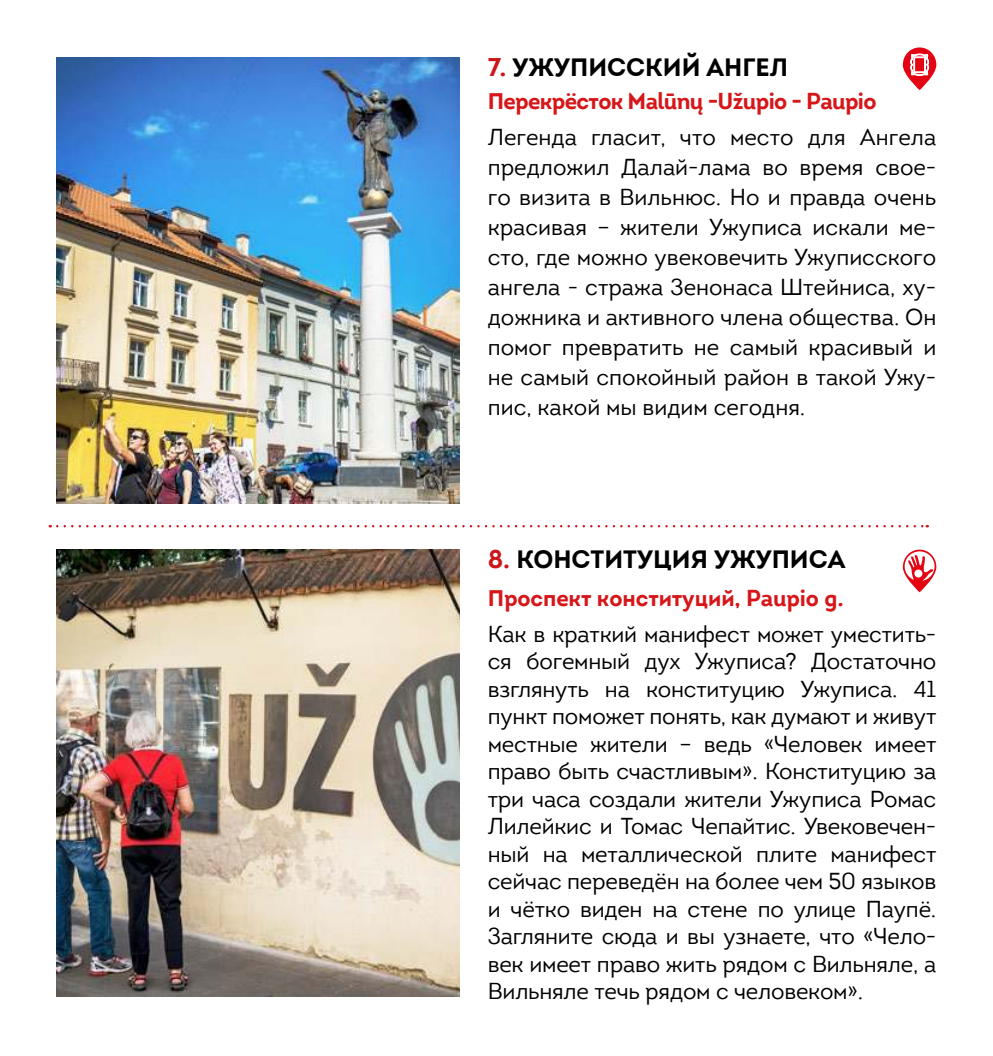
<style>
.page{position:relative;width:993px;height:1056px;background:#fff}
.page>*{position:absolute;margin:0;border:0;box-sizing:border-box;transform-origin:0 0}
.t1{font:700 25px "Intro";color:#000}
.t2{font:22.5px/27.5px "Intro";letter-spacing:-.01em;color:#000;text-align:justify}
.t3{font:700 22.5px "Intro";letter-spacing:-.03em;color:#d61619}
.t4{font:700 22.5px "Intro";letter-spacing:-.005em;color:#d61619}
.s1{color:#cd1619}
</style>
<div class="page">
<img style="left:57px;top:550px;width:402px;height:446px">
<svg style="left:57px;top:525px;width:870px;height:2px"></svg>
<img style="left:57px;top:57px;width:402px;height:447px">
<svg style="left:902px;top:47px;width:34px;height:43px"></svg>
<svg style="left:902px;top:550px;width:34px;height:42px"></svg>
<p class="t1" style="left:487px;top:51px;width:302px"><span class="s1">7.</span> УЖУПИССКИЙ АНГЕЛ</p>
<p class="t3" style="left:487px;top:87px;width:390px">Перекрёсток Malūnų -Užupio - Paupio</p>
<p class="t2" style="left:487px;top:122px;width:450px;line-height:30px">Легенда гласит, что место для Ангела предложил Далай-лама во время свое&shy;го визита в Вильнюс. Но и правда очень красивая – жители Ужуписа искали ме&shy;сто, где можно увековечить Ужуписского ангела - стража Зенонаса Штейниса, ху&shy;дожника и активного члена общества. Он помог превратить не самый красивый и не самый спокойный район в такой Ужу&shy;пис, какой мы видим сегодня.</p>
<p class="t1" style="left:487px;top:544px;width:359px"><span class="s1">8.</span> КОНСТИТУЦИЯ УЖУПИСА</p>
<p class="t4" style="left:487px;top:584px;width:357px">Проспект конституций, Paupio g.</p>
<p class="t2" style="left:487px;top:620px;width:450px">Как в краткий манифест может уместить&shy;ся богемный дух Ужуписа? Достаточно взглянуть на конституцию Ужуписа. 41 пункт поможет понять, как думают и живут местные жители – ведь «Человек имеет право быть счастливым». Конституцию за три часа создали жители Ужуписа Ромас Лилейкис и Томас Чепайтис. Увековечен&shy;ный на металлической плите манифест сейчас переведён на более чем 50 языков и чётко виден на стене по улице Паупё.<br>Загляните сюда и вы узнаете, что «Чело&shy;век имеет право жить рядом с Вильняле, а Вильняле течь рядом с человеком».</p>
</div>
